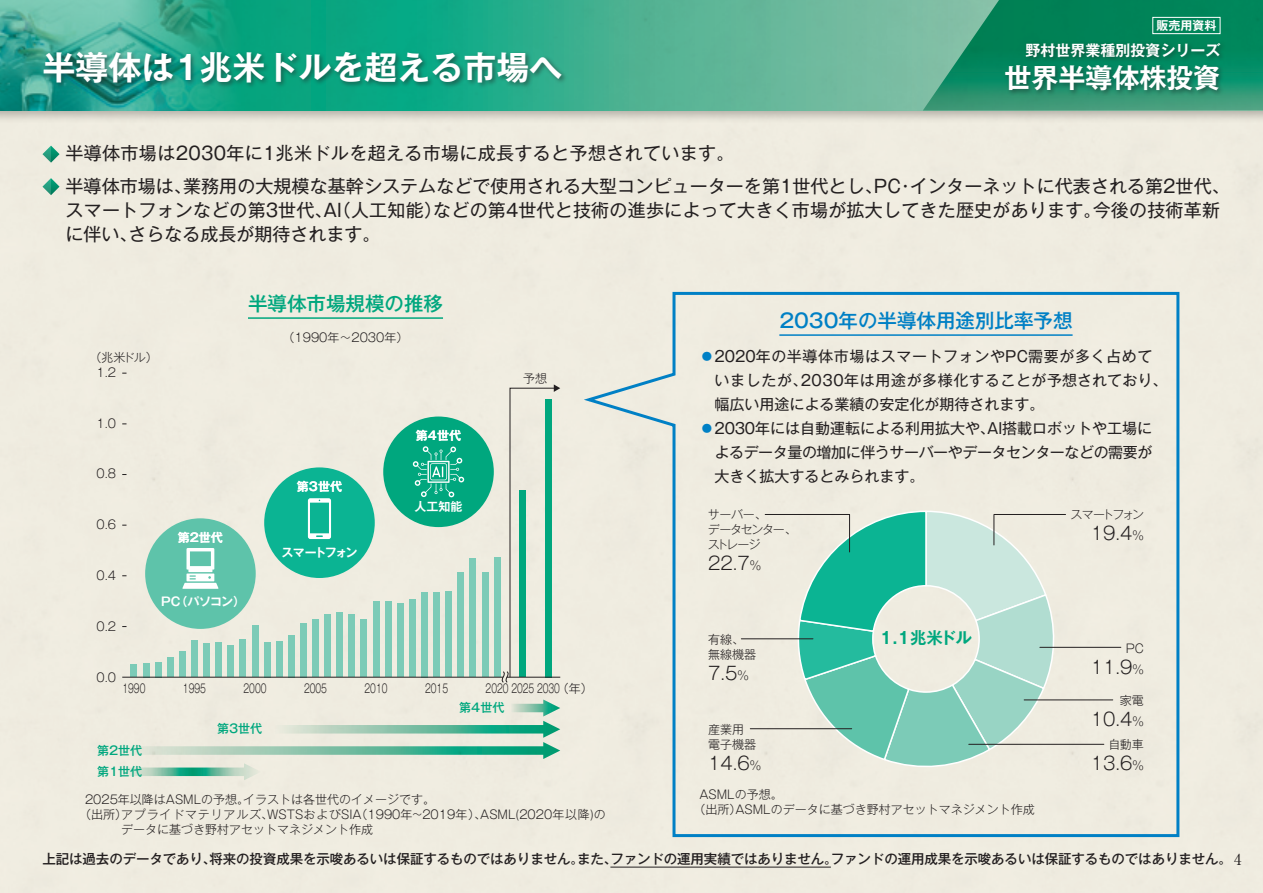
<style>
.page{position:relative;width:1263px;height:893px;background:#fff}
.page>*{position:absolute;margin:0;border:0;box-sizing:border-box;transform-origin:0 0}
.t1{font:700 33px "Gothic MB101 Pr 5 De";color:#fff}
.t2{font:700 27px "Gothic MB101 Pr 5 De";color:#fff}
.t3{font:500 19.5px "Gothic MB101 Pr 5";color:#0080c5}
.t4{font:500 19.5px "Gothic MB101 Pr 5";color:#00a77e}
.t5{font:18px/32.5px "Gothic MB101 Pr 5";letter-spacing:.015em;color:#231f20}
.t6{font:300 18px "Gothic MB101 Pr 5";color:#231f20}
.t7{font:700 16.5px "Gothic MB101 Pr 5 De";letter-spacing:-.025em;color:#00a77e}
.t8{font:15px "Gothic MB101 Pr 5";color:#231f20}
.t9{font:15px "Gothic MB101 Pr 5";letter-spacing:.04em;color:#231f20}
.t10{font:15px "Gothic MB101 Pr 5";letter-spacing:-.03em;color:#231f20}
.t11{font:700 15px "Gothic MB101 Pr 5 De";color:#fff}
.t12{font:15px "Ryumin Pr 5";color:#231f20}
.t13{font:500 13.5px "Gothic MB101 Pr 5";letter-spacing:-.01em;color:#231f20}
.t14{font:300 12px/15px "Gothic MB101 Pr 5";color:#231f20}
.t15{font:300 12px "Gothic MB101 Pr 5";color:#231f20;scale:.7 1}
.t16{font:700 12px "Gothic MB101 Pr 5 De";color:#fff}
.t17{font:300 12px/15px "Gothic MB101 Pr 5";letter-spacing:-.09em;color:#231f20}
.t18{font:500 12px "Gothic MB101 Pr 5";color:#00a77e}
.t19{font:700 12px "Gothic MB101 Pr 5 De";letter-spacing:-.125em;color:#fff}
.t20{font:300 12px "Gothic MB101 Pr 5";letter-spacing:-.15em;color:#231f20}
.s1{color:#0080c5}
.s2{font-size:12px}
</style>
<div class="page">
<div style="left:0;top:123px;width:1263px;height:770px;background:#efece0"></div>
<div style="left:0;top:0;width:1263px;height:123px;background:#231f20;opacity:.3"></div>
<svg style="left:242px;top:0;width:681px;height:111px;background:#43b191"></svg>
<svg style="left:923px;top:0;width:340px;height:111px;background:#25936e"></svg>
<img style="left:0;top:0;width:242px;height:111px">
<div style="left:494px;top:558px;width:6px;height:119px;background:#7ccbb7"></div>
<div style="left:482px;top:573px;width:6px;height:104px;background:#7ccbb7"></div>
<div style="left:470px;top:558px;width:6px;height:119px;background:#7ccbb7"></div>
<div style="left:458px;top:573px;width:6px;height:104px;background:#7ccbb7"></div>
<div style="left:445px;top:591px;width:7px;height:86px;background:#7ccbb7"></div>
<div style="left:433px;top:592px;width:7px;height:85px;background:#7ccbb7"></div>
<div style="left:421px;top:592px;width:7px;height:85px;background:#7ccbb7"></div>
<div style="left:409px;top:600px;width:7px;height:77px;background:#7ccbb7"></div>
<div style="left:397px;top:603px;width:6px;height:74px;background:#7ccbb7"></div>
<div style="left:385px;top:601px;width:6px;height:76px;background:#7ccbb7"></div>
<div style="left:373px;top:602px;width:6px;height:75px;background:#7ccbb7"></div>
<div style="left:361px;top:620px;width:6px;height:57px;background:#7ccbb7"></div>
<div style="left:349px;top:614px;width:6px;height:63px;background:#7ccbb7"></div>
<div style="left:337px;top:612px;width:6px;height:65px;background:#7ccbb7"></div>
<div style="left:324px;top:614px;width:7px;height:63px;background:#7ccbb7"></div>
<div style="left:312px;top:620px;width:7px;height:57px;background:#7ccbb7"></div>
<div style="left:300px;top:623px;width:7px;height:54px;background:#7ccbb7"></div>
<div style="left:288px;top:635px;width:6px;height:42px;background:#7ccbb7"></div>
<div style="left:276px;top:641px;width:6px;height:36px;background:#7ccbb7"></div>
<div style="left:264px;top:642px;width:6px;height:35px;background:#7ccbb7"></div>
<div style="left:252px;top:625px;width:6px;height:52px;background:#7ccbb7"></div>
<div style="left:240px;top:639px;width:6px;height:38px;background:#7ccbb7"></div>
<div style="left:228px;top:645px;width:6px;height:32px;background:#7ccbb7"></div>
<div style="left:215px;top:642px;width:7px;height:35px;background:#7ccbb7"></div>
<div style="left:203px;top:644px;width:7px;height:33px;background:#7ccbb7"></div>
<div style="left:191px;top:641px;width:7px;height:36px;background:#7ccbb7"></div>
<div style="left:179px;top:651px;width:7px;height:26px;background:#7ccbb7"></div>
<div style="left:167px;top:658px;width:6px;height:19px;background:#7ccbb7"></div>
<div style="left:155px;top:662px;width:6px;height:15px;background:#7ccbb7"></div>
<div style="left:143px;top:663px;width:6px;height:14px;background:#7ccbb7"></div>
<div style="left:131px;top:664px;width:6px;height:13px;background:#7ccbb7"></div>
<hr style="left:122px;top:677px;width:381px;height:1px;background:#231f20">
<div style="left:145px;top:518px;width:111px;height:111px;background:#5ec3aa;border-radius:50%"></div>
<svg style="left:182px;top:548px;width:37px;height:41px"></svg>
<div style="left:264px;top:467px;width:111px;height:111px;background:#0bb493;border-radius:50%"></div>
<svg style="left:308px;top:498px;width:23px;height:41px"></svg>
<div style="left:383px;top:416px;width:111px;height:111px;background:#00a77e;border-radius:50%"></div>
<svg style="left:122px;top:699px;width:438px;height:81px;background:#d3e1d2"></svg>
<svg style="left:413px;top:446px;width:51px;height:51px"></svg>
<svg style="left:499px;top:384px;width:61px;height:299px;background:#bddac9"></svg>
<hr style="left:248px;top:317px;width:195px;height:2px;background:#00a77e">
<hr style="left:610px;top:867px;width:221px;height:1px;background:#231f20">
<div style="left:1152px;top:17px;width:68px;height:17px;border:1px solid #fff"></div>
<div style="left:1003px;top:40px;width:223px;height:56px;background:#231f20;opacity:.5"></div>
<svg style="left:578px;top:290px;width:603px;height:549px;background:#d9e5da"></svg>
<svg style="left:43px;top:146px;width:17px;height:17px"></svg>
<svg style="left:43px;top:178px;width:17px;height:17px"></svg>
<div style="left:41px;top:49px;width:526px;height:40px;background:#231f20;opacity:.5"></div>
<h1 class="t1" style="left:43px;top:40px;width:522px">半導体は1兆米ドルを超える市場へ</h1>
<p class="t16" style="left:1156px;top:16px;width:61px">販売用資料</p>
<p class="t11" style="left:1025px;top:38px;width:196px">野村世界業種別投資シリーズ</p>
<h2 class="t2" style="left:1004px;top:55px;width:217px">世界半導体株投資</h2>
<h3 class="t5" style="left:66px;top:136px;width:1166px">半導体市場は2030年に1兆米ドルを超える市場に成長すると予想されています。<br>半導体市場は、業務用の大規模な基幹システムなどで使用される大型コンピューターを第1世代とし、PC・インターネットに代表される第2世代、</h3>
<h3 class="t5" style="left:66px;top:197px;width:1156px;line-height:24px">スマートフォンなどの第3世代、AI（人工知能）などの第4世代と技術の進歩によって大きく市場が拡大してきた歴史があります。今後の技術革新に伴い、さらなる成長が期待されます。</h3>
<h3 class="t4" style="left:248px;top:287px;width:196px">半導体市場規模の推移</h3>
<p class="t14" style="left:90px;top:349px;width:70px">（兆米ドル）</p>
<p class="t14" style="left:97px;top:364px;width:21px">1.2</p>
<p class="t14" style="left:97px;top:414px;width:21px">1.0</p>
<p class="t14" style="left:97px;top:465px;width:21px">0.8</p>
<p class="t14" style="left:97px;top:516px;width:21px">0.6</p>
<p class="t14" style="left:97px;top:567px;width:21px">0.4</p>
<p class="t14" style="left:97px;top:618px;width:21px">0.2</p>
<p class="t16" style="left:178px;top:527px;width:47px">第2世代</p>
<p class="t16" style="left:161px;top:591px;width:85px">PC（パソコン）</p>
<p class="t14" style="left:283px;top:329px;width:127px">（1990年～2030年）</p>
<p class="t16" style="left:297px;top:476px;width:47px">第3世代</p>
<p class="t19" style="left:281px;top:543px;width:78px">スマートフォン</p>
<p class="t16" style="left:416px;top:425px;width:47px">第4世代</p>
<p class="t16" style="left:414px;top:497px;width:49px">人工知能</p>
<p class="t14" style="left:523px;top:370px;width:25px">予想</p>
<p class="t14" style="left:97px;top:669px;width:21px">0.0</p>
<p class="t15" style="left:122px;top:678px;width:34px">1990</p>
<p class="t15" style="left:183px;top:678px;width:34px">1995</p>
<p class="t15" style="left:243px;top:678px;width:34px">2000</p>
<p class="t15" style="left:304px;top:678px;width:34px">2005</p>
<p class="t15" style="left:365px;top:678px;width:34px">2010</p>
<p class="t15" style="left:425px;top:678px;width:34px">2015</p>
<p class="t15" style="left:486px;top:678px;width:154px">2020 2025 2030（年）</p>
<p class="t18" style="left:217px;top:719px;width:47px">第3世代</p>
<p class="t18" style="left:459px;top:698px;width:47px">第4世代</p>
<p class="t18" style="left:97px;top:740px;width:47px">第2世代</p>
<p class="t18" style="left:97px;top:761px;width:47px">第1世代</p>
<h3 class="t3" style="left:779px;top:304px;width:295px">2030年の半導体用途別比率予想</h3>
<p class="t9" style="left:699px;top:344px;width:454px"><span class="s1">⃝</span>2020年の半導体市場はスマートフォンやPC需要が多く占めて</p>
<p class="t9" style="left:714px;top:368px;width:454px">いましたが、2030年は用途が多様化することが予想されており、</p>
<p class="t8" style="left:714px;top:392px;width:331px">幅広い用途による業績の安定化が期待されます。</p>
<p class="t8" style="left:699px;top:416px;width:454px"><span class="s1">⃝</span>2030年には自動運転による利用拡大や、AI搭載ロボットや工場に</p>
<p class="t10" style="left:714px;top:440px;width:439px">よるデータ量の増加に伴うサーバーやデータセンターなどの需要が</p>
<p class="t8" style="left:714px;top:464px;width:211px">大きく拡大するとみられます。</p>
<p class="t17" style="left:708px;top:506px;width:91px">サーバー、<br>データセンター、ストレージ</p>
<h3 class="t6" style="left:708px;top:549px;width:54px">22.7<span class="s2">%</span></h3>
<p class="t14" style="left:708px;top:631px;width:49px">有線、無線機器</p>
<h3 class="t6" style="left:708px;top:658px;width:42px">7.5<span class="s2">%</span></h3>
<p class="t14" style="left:708px;top:721px;width:49px">産業用電子機器</p>
<h3 class="t6" style="left:708px;top:748px;width:54px">14.6<span class="s2">%</span></h3>
<h3 class="t7" style="left:880px;top:624px;width:94px">1.1兆米ドル</h3>
<p class="t20" style="left:1070px;top:505px;width:75px">スマートフォン</p>
<h3 class="t6" style="left:1091px;top:519px;width:54px">19.4<span class="s2">%</span></h3>
<p class="t14" style="left:1126px;top:639px;width:20px">PC</p>
<h3 class="t6" style="left:1091px;top:652px;width:54px">11.9<span class="s2">%</span></h3>
<p class="t14" style="left:1120px;top:692px;width:25px">家電</p>
<h3 class="t6" style="left:1091px;top:704px;width:54px">10.4<span class="s2">%</span></h3>
<p class="t14" style="left:1108px;top:736px;width:37px">自動車</p>
<h3 class="t6" style="left:1091px;top:748px;width:54px">13.6<span class="s2">%</span></h3>
<p class="t14" style="left:693px;top:786px;width:343px;text-indent:6px">ASMLの予想。<br>（出所）ASMLのデータに基づき野村アセットマネジメント作成</p>
<p class="t13" style="left:43px;top:848px;width:1191px">上記は過去のデータであり、将来の投資成果を示唆あるいは保証するものではありません。また、ファンドの運用実績ではありません。ファンドの運用成果を示唆あるいは保証するものではありません。</p>
<p class="t14" style="left:85px;top:790px;width:352px">2025年以降はASMLの予想。イラストは各世代のイメージです。</p>
<p class="t14" style="left:79px;top:805px;width:528px">（出所）アプライドマテリアルズ、WSTSおよびSIA（1990年~2019年）、ASML(2020年以降)の</p>
<p class="t14" style="left:121px;top:820px;width:254px">データに基づき野村アセットマネジメント作成</p>
<p class="t12" style="left:1234px;top:847px;width:9px">4</p>
</div>
